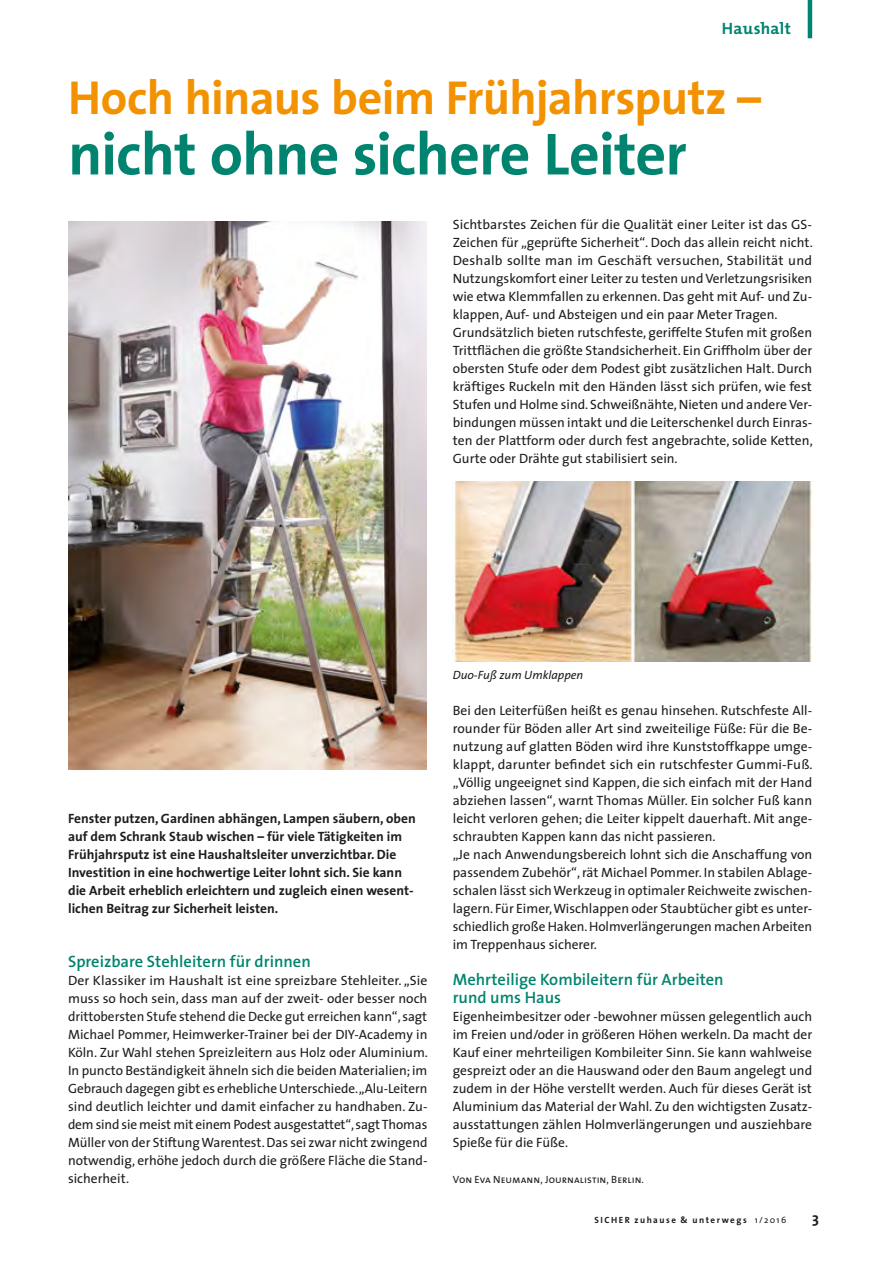
<style>
.page{position:relative;width:893px;height:1263px;background:#fff}
.page>*{position:absolute;margin:0;border:0;box-sizing:border-box;transform-origin:0 0}
.t1{font:700 60px "The Sans";letter-spacing:-.015em;color:#00846f}
.t2{font:700 48px "The Sans";letter-spacing:-.015em;color:#f39200}
.t3{font:600 16.5px/18px "The Sans";color:#00846f}
.t4{font:700 16.5px "The Mix";letter-spacing:.02em;color:#00846f}
.t5{font:700 15px "The Mix";color:#1d1d1b}
.t6{font:13.5px/18px "The Sans";color:#1d1d1b;text-align:justify}
.t7{font:700 13.5px/18px "The Sans";color:#1d1d1b}
.t8{font:italic 12px "The Sans";color:#1d1d1b}
.t9{font:10.5px "The Sans Caps";letter-spacing:.005em;color:#1d1d1b}
.t10{font:700 9px "The Sans";letter-spacing:.17em;color:#1d1d1b}
.s1{font-weight:400}
</style>
<div class="page">
<img style="left:68px;top:221px;width:359px;height:548px">
<img style="left:454px;top:481px;width:358px;height:180px">
<hr style="left:808px;top:0;width:4px;height:38px;background:#00846f">
<p class="t4" style="left:722px;top:15px;width:71px">Haushalt</p>
<h2 class="t2" style="left:68px;top:58px;width:695px">Hoch hinaus beim Frühjahrsputz –</h2>
<h1 class="t1" style="left:68px;top:104px;width:620px">nicht ohne sichere Leiter</h1>
<p class="t6" style="left:453px;top:215px;width:362px;text-align:left">Sichtbarstes Zeichen für die Qualität einer Leiter ist das GS-Zeichen für „geprüfte Sicherheit“. Doch das allein reicht nicht.<br>Deshalb sollte man im Geschäft versuchen, Stabilität und Nutzungskomfort einer Leiter zu testen undVerletzungsrisiken wie etwa Klemmfallen zu erkennen.Das geht mit Auf- und Zu&shy;klappen, Auf- und Absteigen und ein paar Meter Tragen.<br>Grundsätzlich bieten rutschfeste, geriffelte Stufen mit großen Trittflächen die größte Standsicherheit. Ein Griffholm über der obersten Stufe oder dem Podest gibt zusätzlichen Halt. Durch kräftiges Ruckeln mit den Händen lässt sich prüfen, wie fest Stufen und Holme sind. Schweißnähte,Nieten und andereVer&shy;bindungen müssen intakt und die Leiterschenkel durch Einras&shy;ten der Plattform oder durch fest angebrachte, solide Ketten, Gurte oder Drähte gut stabilisiert sein.</p>
<p class="t7" style="left:68px;top:809px;width:349px">Fenster putzen, Gardinen abhängen, Lampen säubern, oben auf dem Schrank Staub wischen – für viele Tätigkeiten im Frühjahrsputz ist eine Haushaltsleiter unverzichtbar. Die Investition in eine hochwertige Leiter lohnt sich. Sie kann die Arbeit erheblich erleichtern und zugleich einen wesent&shy;lichen Beitrag zur Sicherheit leisten.</p>
<p class="t3" style="left:68px;top:952px;width:244px">Spreizbare Stehleitern für drinnen</p>
<p class="t6" style="left:68px;top:971px;width:361px">Der Klassiker im Haushalt ist eine spreizbare Stehleiter. „Sie muss so hoch sein, dass man auf der zweit- oder besser noch drittobersten Stufe stehend die Decke gut erreichen kann“, sagt Michael Pommer, Heimwerker-Trainer bei der DIY-Academy in Köln. Zur Wahl stehen Spreizleitern aus Holz oder Aluminium.<br>In puncto Beständigkeit ähneln sich die beiden Materialien;im Gebrauch dagegen gibt es erhebliche Unterschiede.„Alu-Leitern sind deutlich leichter und damit einfacher zu handhaben. Zu&shy;dem sind sie meist mit einem Podest ausgestattet“,sagtThomas Müller von der StiftungWarentest.Das sei zwar nicht zwingend notwendig, erhöhe jedoch durch die größere Fläche die Stand&shy;sicherheit.</p>
<p class="t8" style="left:453px;top:665px;width:132px">Duo-Fuß zum Umklappen</p>
<p class="t6" style="left:453px;top:701px;width:361px;text-align:left">Bei den Leiterfüßen heißt es genau hinsehen. Rutschfeste All&shy;rounder für Böden aller Art sind zweiteilige Füße: Für die Be&shy;nutzung auf glatten Böden wird ihre Kunststoffkappe umge&shy;klappt, darunter befindet sich ein rutschfester Gummi-Fuß. „Völlig ungeeignet sind Kappen, die sich einfach mit der Hand abziehen lassen“, warnt Thomas Müller. Ein solcher Fuß kann leicht verloren gehen; die Leiter kippelt dauerhaft. Mit ange&shy;schraubten Kappen kann das nicht passieren.<br>„Je nach Anwendungsbereich lohnt sich die Anschaffung von passendem Zubehör“,rät Michael Pommer. In stabilen Ablage&shy;schalen lässt sichWerkzeug in optimaler Reichweite zwischen&shy;lagern. Für Eimer,Wischlappen oder Staubtücher gibt es unter&shy;schiedlich große Haken.Holmverlängerungen machen Arbeiten im Treppenhaus sicherer.</p>
<p class="t3" style="left:453px;top:970px;width:272px">Mehrteilige Kombileitern für Arbeiten rund ums Haus</p>
<p class="t6" style="left:453px;top:1007px;width:361px">Eigenheimbesitzer oder -bewohner müssen gelegentlich auch im Freien und/oder in größeren Höhen werkeln. Da macht der Kauf einer mehrteiligen Kombileiter Sinn. Sie kann wahlweise gespreizt oder an die Hauswand oder den Baum angelegt und zudem in der Höhe verstellt werden. Auch für dieses Gerät ist Aluminium das Material der Wahl. Zu den wichtigsten Zusatz&shy;ausstattungen zählen Holmverlängerungen und ausziehbare Spieße für die Füße.</p>
<p class="t9" style="left:453px;top:1171px;width:193px">Von Eva Neumann, Journalistin, Berlin.</p>
<p class="t10" style="left:595px;top:1212px;width:193px">SICHER zuhause &amp; unterwegs <span class="s1">1/2016</span></p>
<p class="t5" style="left:812px;top:1205px;width:8px">3</p>
</div>
